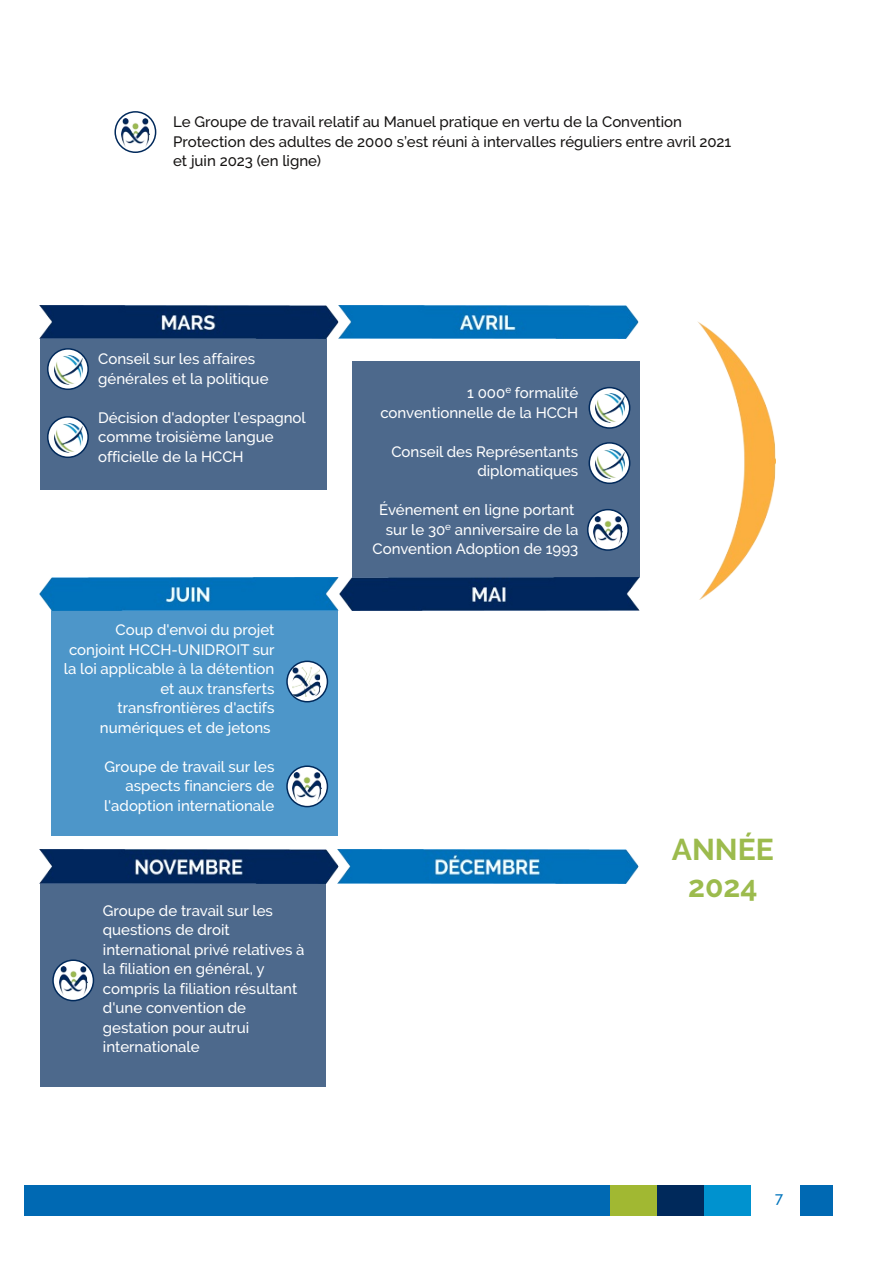
<style>
.page{position:relative;width:893px;height:1263px;background:#fff}
.page>*{position:absolute;margin:0;border:0;box-sizing:border-box;transform-origin:0 0}
.t1{font:700 30px/37.5px "Raleway";color:#9cbb4d;text-align:center}
.t2{font:500 15px/19.5px "Raleway";color:#fff;text-align:right}
.t3{font:500 15px/19.5px "Raleway";color:#161413}
.t4{font:500 15px "Raleway";color:#0074bc}
</style>
<div class="page">
<div style="left:52px;top:610px;width:286px;height:226px;background:#4d96c9"></div>
<div style="left:25px;top:1185px;width:808px;height:31px;background:#0069b3"></div>
<div style="left:610px;top:1185px;width:49px;height:31px;background:#a1b832"></div>
<div style="left:657px;top:1185px;width:49px;height:31px;background:#00295b"></div>
<div style="left:704px;top:1185px;width:48px;height:31px;background:#0092cf"></div>
<div style="left:751px;top:1185px;width:49px;height:31px;background:#fff"></div>
<div style="left:40px;top:883px;width:286px;height:203px;background:#4d698c"></div>
<div style="left:352px;top:361px;width:287px;height:217px;background:#4d698c"></div>
<div style="left:40px;top:338px;width:287px;height:152px;background:#4d698c"></div>
<svg style="left:48px;top:349px;width:40px;height:40px"></svg>
<img style="left:54px;top:355px;width:30px;height:29px">
<div style="left:47px;top:348px;width:42px;height:42px;border:2px solid #00295b;border-radius:50%"></div>
<svg style="left:589px;top:443px;width:41px;height:40px"></svg>
<img style="left:596px;top:449px;width:29px;height:29px">
<div style="left:589px;top:442px;width:41px;height:42px;border:2px solid #00295b;border-radius:50%"></div>
<img style="left:697px;top:321px;width:78px;height:279px">
<svg style="left:115px;top:112px;width:41px;height:40px"></svg>
<img style="left:121px;top:118px;width:29px;height:29px">
<div style="left:114px;top:111px;width:42px;height:42px;border:2px solid #00295b;border-radius:50%"></div>
<svg style="left:287px;top:766px;width:40px;height:41px"></svg>
<img style="left:293px;top:772px;width:29px;height:29px">
<div style="left:286px;top:765px;width:42px;height:42px;border:2px solid #00295b;border-radius:50%"></div>
<svg style="left:53px;top:960px;width:40px;height:40px"></svg>
<img style="left:59px;top:966px;width:29px;height:29px">
<div style="left:52px;top:959px;width:42px;height:42px;border:2px solid #00295b;border-radius:50%"></div>
<svg style="left:588px;top:510px;width:40px;height:40px"></svg>
<img style="left:594px;top:516px;width:28px;height:29px">
<div style="left:587px;top:509px;width:42px;height:42px;border:2px solid #00295b;border-radius:50%"></div>
<svg style="left:287px;top:661px;width:40px;height:41px"></svg>
<img style="left:293px;top:667px;width:28px;height:29px">
<div style="left:286px;top:661px;width:42px;height:41px;border:2px solid #00295b;border-radius:50%"></div>
<svg style="left:48px;top:417px;width:40px;height:40px"></svg>
<img style="left:54px;top:423px;width:30px;height:29px">
<div style="left:47px;top:416px;width:42px;height:42px;border:2px solid #00295b;border-radius:50%"></div>
<svg style="left:589px;top:388px;width:41px;height:40px"></svg>
<img style="left:596px;top:394px;width:29px;height:29px">
<div style="left:589px;top:387px;width:41px;height:42px;border:2px solid #00295b;border-radius:50%"></div>
<img style="left:40px;top:850px;width:599px;height:33px">
<img style="left:39px;top:578px;width:601px;height:33px">
<img style="left:40px;top:305px;width:598px;height:34px">
<p class="t3" style="left:173px;top:112px;width:560px">Le Groupe de travail relatif au Manuel pratique en vertu de la Convention<br>Protection des adultes de 2000 s’est réuni à intervalles réguliers entre avril 2021 et juin 2023 (en ligne)</p>
<p class="t2" style="left:98px;top:349px;width:172px;text-align:left">Conseil sur les affaires générales et la politique</p>
<p class="t2" style="left:98px;top:407px;width:209px;text-align:left">Décision d'adopter l'espagnol comme troisième langue officielle de la HCCH</p>
<p class="t2" style="left:64px;top:620px;width:213px">Coup d'envoi du projet conjoint HCCH-UNIDROIT sur la loi applicable à la détention et aux transferts transfrontières d'actifs numériques et de jetons</p>
<p class="t2" style="left:104px;top:757px;width:172px">Groupe de travail sur les aspects financiers de l'adoption internationale</p>
<p class="t2" style="left:103px;top:901px;width:203px;text-align:left">Groupe de travail sur les questions de droit international privé relatives à la filiation en général, y compris la filiation résultant d'une convention de gestation pour autrui internationale</p>
<p class="t2" style="left:380px;top:383px;width:199px">1 000<sup>e</sup> formalité conventionnelle de la HCCH</p>
<p class="t2" style="left:391px;top:441px;width:188px">Conseil des Représentants diplomatiques</p>
<p class="t2" style="left:373px;top:500px;width:207px">Événement en ligne portant sur le 30<sup>e</sup> anniversaire de la<br>Convention Adoption de 1993</p>
<h1 class="t1" style="left:672px;top:830px;width:103px">ANNÉE<br>2024</h1>
<p class="t4" style="left:775px;top:1188px;width:10px">7</p>
</div>
